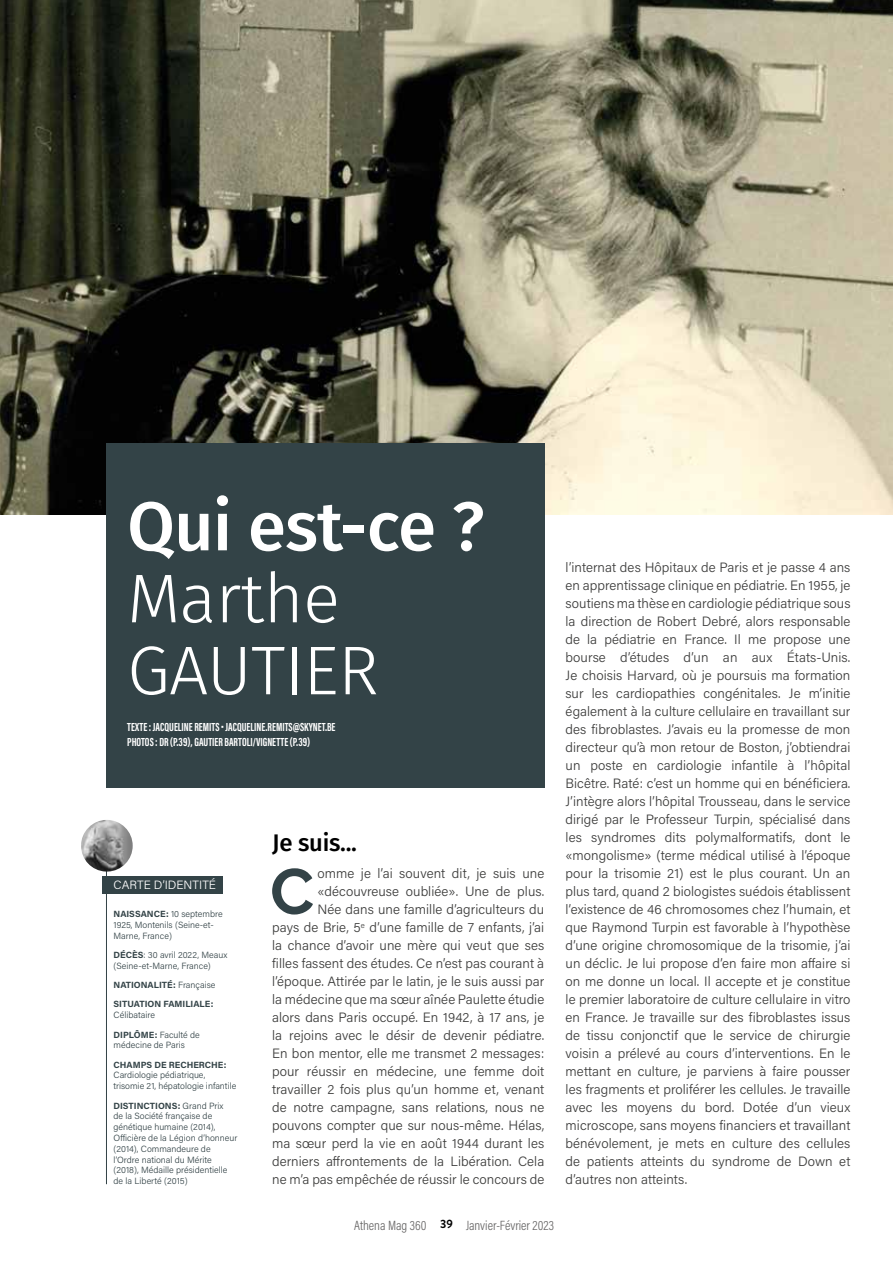
<style>
.page{position:relative;width:893px;height:1263px;background:#fff}
.page>*{position:absolute;margin:0;border:0;box-sizing:border-box;transform-origin:0 0}
.t1{font:300 69px/72px "Fira Sans";letter-spacing:-.01em;color:#fff}
.t2{font:500 69px "Fira Sans";letter-spacing:-.01em;color:#fff}
.t3{font:600 64.2px "Raleway X";color:#334347}
.t4{font:500 24px "Fira Sans";letter-spacing:-.01em;color:#000}
.t5{font:300 13.5px/18px "Acumin Pro";letter-spacing:.005em;color:#3c3c3b;text-align:right}
.t6{font:300 13.5px "Acumin Pro Cond";color:#646363}
.t7{font:700 12px/15px "Acumin Pro Extra Cond";color:#fff}
.t8{font:300 12px "Acumin Pro";color:#fff}
.t9{font:300 9px/10.8px "Acumin Pro";color:#334347}
.t10{font:700 9px/19.4px "Acumin Pro";color:#334347}
.s1{font-weight:700}
.s2{font-weight:300}
</style>
<div class="page">
<hr style="left:106px;top:869px;width:1px;height:315px;background:#334347">
<img style="left:81px;top:820px;width:52px;height:51px;border-radius:26px">
<div style="left:102px;top:876px;width:120px;height:17px;background:#334347"></div>
<img style="left:0;top:0;width:893px;height:514px">
<div style="left:106px;top:443px;width:438px;height:345px;background:#334347"></div>
<h1 class="t2" style="left:127px;top:471px;width:359px">Qui est-ce ?</h1>
<h1 class="t1" style="left:127px;top:562px;width:253px">Marthe<br>GAUTIER</h1>
<p class="t7" style="left:127px;top:719px;width:210px">TEXTE: JACQUELINE REMITS • JACQUELINE.REMITS@SKYNET.BE<br>PHOTOS: DR (P.39), GAUTIER BARTOLI/VIGNETTE (P.39)</p>
<p class="t8" style="left:114px;top:877px;width:104px">CARTE D’IDENTITÉ</p>
<p class="t9" style="left:114px;top:908px;width:111px"><span class="s1">NAISSANCE:</span> 10 septembre<br>1925, Montenils (Seine-et-<br>Marne, France)</p>
<p class="t9" style="left:114px;top:949px;width:115px"><span class="s1">DÉCÈS</span>: 30 avril 2022, Meaux (Seine-et-Marne, France)</p>
<p class="t10" style="left:114px;top:975px;width:103px">NATIONALITÉ: <span class="s2">Française<br></span>SITUATION FAMILIALE:</p>
<p class="t9" style="left:114px;top:1005px;width:88px;line-height:19.4px">Célibataire<br><span class="s1">DIPLÔME:</span> Faculté de</p>
<p class="t9" style="left:114px;top:1039px;width:73px">médecine de Paris</p>
<p class="t10" style="left:114px;top:1054px;width:114px">CHAMPS DE RECHERCHE:</p>
<p class="t9" style="left:114px;top:1069px;width:124px">Cardiologie pédiatrique, trisomie 21, hépatologie infantile</p>
<p class="t9" style="left:114px;top:1100px;width:125px"><span class="s1">DISTINCTIONS:</span> Grand Prix<br>de la Société française de génétique humaine (2014),<br>Officière de la Légion d’honneur (2014), Commandeure de l’Ordre national du Mérite (2018), Médaille présidentielle de la Liberté (2015)</p>
<h3 class="t4" style="left:272px;top:823px;width:86px">Je suis...</h3>
<h2 class="t3" style="left:270px;top:855px;width:46px">C</h2>
<p class="t5" style="left:272px;top:864px;width:274px">omme je l’ai souvent dit, je suis une «découvreuse oubliée». Une de plus.<br>Née dans une famille d’agriculteurs du<br>pays de Brie, 5<sup>e</sup> d’une famille de 7 enfants, j’ai la chance d’avoir une mère qui veut que ses filles fassent des études. Ce n’est pas courant à l’époque. Attirée par le latin, je le suis aussi par la médecine que ma sœur aînée Paulette étudie alors dans Paris occupé. En 1942, à 17 ans, je la rejoins avec le désir de devenir pédiatre.<br>En bon mentor, elle me transmet 2 messages: pour réussir en médecine, une femme doit travailler 2 fois plus qu’un homme et, venant de notre campagne, sans relations, nous ne pouvons compter que sur nous-même. Hélas, ma sœur perd la vie en août 1944 durant les derniers affrontements de la Libération. Cela ne m’a pas empêchée de réussir le concours de</p>
<p class="t5" style="left:566px;top:558px;width:286px;text-align:justify">l’internat des Hôpitaux de Paris et je passe 4 ans en apprentissage clinique en pédiatrie. En 1955, je soutiens ma thèse en cardiologie pédiatrique sous la direction de Robert Debré, alors responsable de la pédiatrie en France. Il me propose une bourse d’études d’un an aux États-Unis.<br>Je choisis Harvard, où je poursuis ma formation sur les cardiopathies congénitales. Je m’initie également à la culture cellulaire en travaillant sur des fibroblastes. J’avais eu la promesse de mon directeur qu’à mon retour de Boston, j’obtiendrai un poste en cardiologie infantile à l’hôpital Bicêtre. Raté: c’est un homme qui en bénéficiera.<br>J’intègre alors l’hôpital Trousseau, dans le service dirigé par le Professeur Turpin, spécialisé dans les syndromes dits polymalformatifs, dont le «mongolisme» (terme médical utilisé à l’époque pour la trisomie 21) est le plus courant. Un an plus tard, quand 2 biologistes suédois établissent l’existence de 46 chromosomes chez l’humain, et que Raymond Turpin est favorable à l’hypothèse d’une origine chromosomique de la trisomie, j’ai un déclic. Je lui propose d’en faire mon affaire si on me donne un local. Il accepte et je constitue le premier laboratoire de culture cellulaire in vitro en France. Je travaille sur des fibroblastes issus de tissu conjonctif que le service de chirurgie voisin a prélevé au cours d’interventions. En le mettant en culture, je parviens à faire pousser les fragments et proliférer les cellules. Je travaille avec les moyens du bord. Dotée d’un vieux microscope, sans moyens financiers et travaillant bénévolement, je mets en culture des cellules de patients atteints du syndrome de Down et d’autres non atteints.</p>
<p class="t6" style="left:354px;top:1217px;width:201px">Athena Mag 360 <sup>39</sup> Janvier-Février 2023</p>
</div>
